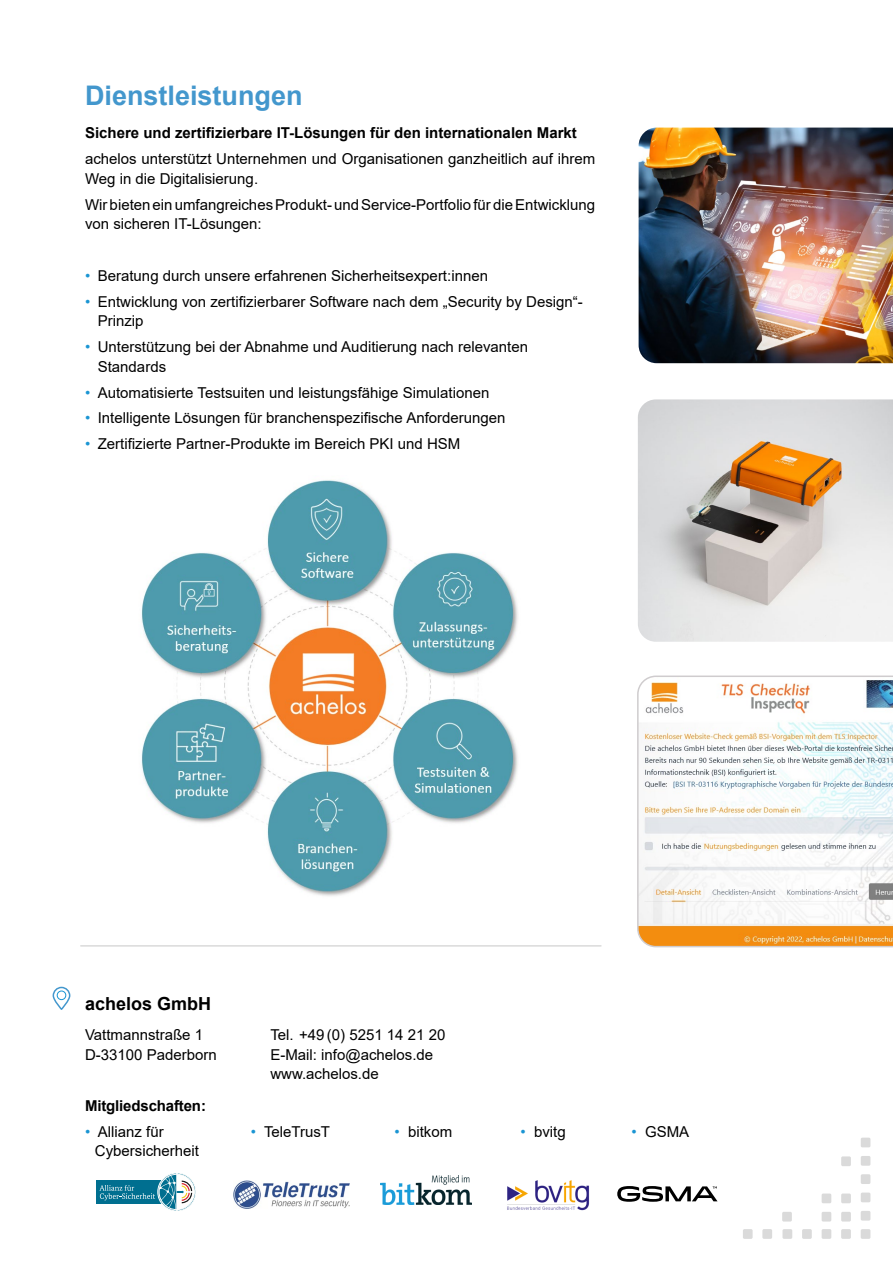
<style>
.page{position:relative;width:893px;height:1263px;background:#fff}
.page>*{position:absolute;margin:0;border:0;box-sizing:border-box;transform-origin:0 0}
.t1{font:700 27px "Arial";color:#4397cd}
.t2{font:700 18px "Arial";color:#000}
.t3{font:15px/19.5px "Arial";color:#000}
.t4{font:700 15px "Arial";color:#000}
.s1{color:#1b95d3}
</style>
<div class="page">
<div style="left:861px;top:1137px;width:9px;height:10px;background:#dadada;border-radius:2px"></div>
<div style="left:861px;top:1156px;width:9px;height:10px;background:#dadada;border-radius:2px"></div>
<div style="left:861px;top:1229px;width:9px;height:10px;background:#dadada;border-radius:2px"></div>
<div style="left:861px;top:1192px;width:9px;height:10px;background:#dadada;border-radius:2px"></div>
<div style="left:861px;top:1211px;width:9px;height:9px;background:#dadada;border-radius:2px"></div>
<div style="left:861px;top:1174px;width:9px;height:10px;background:#dadada;border-radius:2px"></div>
<div style="left:841px;top:1229px;width:10px;height:10px;background:#dadada;border-radius:2px"></div>
<div style="left:822px;top:1212px;width:9px;height:9px;background:#dadada;border-radius:2px"></div>
<div style="left:782px;top:1212px;width:10px;height:9px;background:#dadada;border-radius:2px"></div>
<div style="left:822px;top:1193px;width:9px;height:10px;background:#dadada;border-radius:2px"></div>
<div style="left:822px;top:1229px;width:9px;height:10px;background:#dadada;border-radius:2px"></div>
<div style="left:762px;top:1229px;width:10px;height:10px;background:#dadada;border-radius:2px"></div>
<div style="left:802px;top:1229px;width:10px;height:10px;background:#dadada;border-radius:2px"></div>
<div style="left:743px;top:1229px;width:10px;height:10px;background:#dadada;border-radius:2px"></div>
<div style="left:782px;top:1229px;width:10px;height:10px;background:#dadada;border-radius:2px"></div>
<div style="left:841px;top:1156px;width:10px;height:10px;background:#dadada;border-radius:2px"></div>
<div style="left:841px;top:1193px;width:10px;height:10px;background:#dadada;border-radius:2px"></div>
<div style="left:841px;top:1212px;width:10px;height:9px;background:#dadada;border-radius:2px"></div>
<img style="left:639px;top:128px;width:254px;height:235px">
<div style="left:53px;top:987px;width:17px;height:23px;border:2px solid #4397cd;border-radius:8px"></div>
<div style="left:57px;top:991px;width:9px;height:9px;border:1px solid #1895d3;border-radius:50%"></div>
<div style="left:96px;top:1180px;width:77px;height:24px;background:#006f90"></div>
<svg style="left:99px;top:1173px;width:97px;height:38px"></svg>
<img style="left:638px;top:399px;width:255px;height:243px">
<svg style="left:637px;top:675px;width:256px;height:272px"></svg>
<hr style="left:81px;top:945px;width:520px;height:2px;background:#dadada">
<img style="left:233px;top:1180px;width:117px;height:28px">
<img style="left:380px;top:1175px;width:91px;height:29px">
<img style="left:507px;top:1180px;width:83px;height:31px">
<svg style="left:617px;top:1186px;width:100px;height:16px"></svg>
<img style="left:141px;top:480px;width:377px;height:416px">
<h1 class="t1" style="left:85px;top:76px;width:219px">Dienstleistungen</h1>
<p class="t4" style="left:85px;top:123px;width:493px">Sichere und zertifizierbare IT-Lösungen für den internationalen Markt</p>
<p class="t3" style="left:85px;top:149px;width:512px">achelos unterstützt Unternehmen und Organisationen ganzheitlich auf ihrem<br>Weg in die Digitalisierung.</p>
<p class="t3" style="left:85px;top:195px;width:512px">Wir bieten ein umfangreiches Produkt- und Service-Portfolio für die Entwicklung von sicheren IT-Lösungen:</p>
<p class="t3" style="left:85px;top:266px;width:404px"><span class="s1">•</span> Beratung durch unsere erfahrenen Sicherheitsexpert:innen</p>
<p class="t3" style="left:98px;top:292px;width:487px;text-indent:-13px"><span class="s1">•</span> Entwicklung von zertifizierbarer Software nach dem „Security by Design“-<br>Prinzip</p>
<p class="t3" style="left:98px;top:337px;width:432px;text-indent:-13px"><span class="s1">•</span> Unterstützung bei der Abnahme und Auditierung nach relevanten<br>Standards</p>
<p class="t3" style="left:85px;top:382px;width:406px"><span class="s1">•</span> Automatisierte Testsuiten und leistungsfähige Simulationen</p>
<p class="t3" style="left:85px;top:408px;width:422px"><span class="s1">•</span> Intelligente Lösungen für branchenspezifische Anforderungen</p>
<p class="t3" style="left:85px;top:434px;width:377px"><span class="s1">•</span> Zertifizierte Partner-Produkte im Bereich PKI und HSM</p>
<p class="t2" style="left:85px;top:990px;width:128px">achelos GmbH</p>
<p class="t3" style="left:85px;top:1025px;width:133px">Vattmannstraße 1<br>D-33100 Paderborn</p>
<p class="t3" style="left:270px;top:1025px;width:176px">Tel. +49 (0) 5251 14 21 20<br>E-Mail: info@achelos.de www.achelos.de</p>
<p class="t4" style="left:85px;top:1095px;width:122px">Mitgliedschaften:</p>
<p class="t3" style="left:95px;top:1123px;width:106px;line-height:18.3px;text-indent:-10px"><span class="s1">•</span> Allianz für<br>Cybersicherheit</p>
<p class="t3" style="left:251px;top:1122px;width:81px"><span class="s1">•</span> TeleTrusT</p>
<p class="t3" style="left:395px;top:1122px;width:59px"><span class="s1">•</span> bitkom</p>
<p class="t3" style="left:520px;top:1122px;width:47px"><span class="s1">•</span> bvitg</p>
<p class="t3" style="left:631px;top:1122px;width:59px"><span class="s1">•</span> GSMA</p>
</div>
